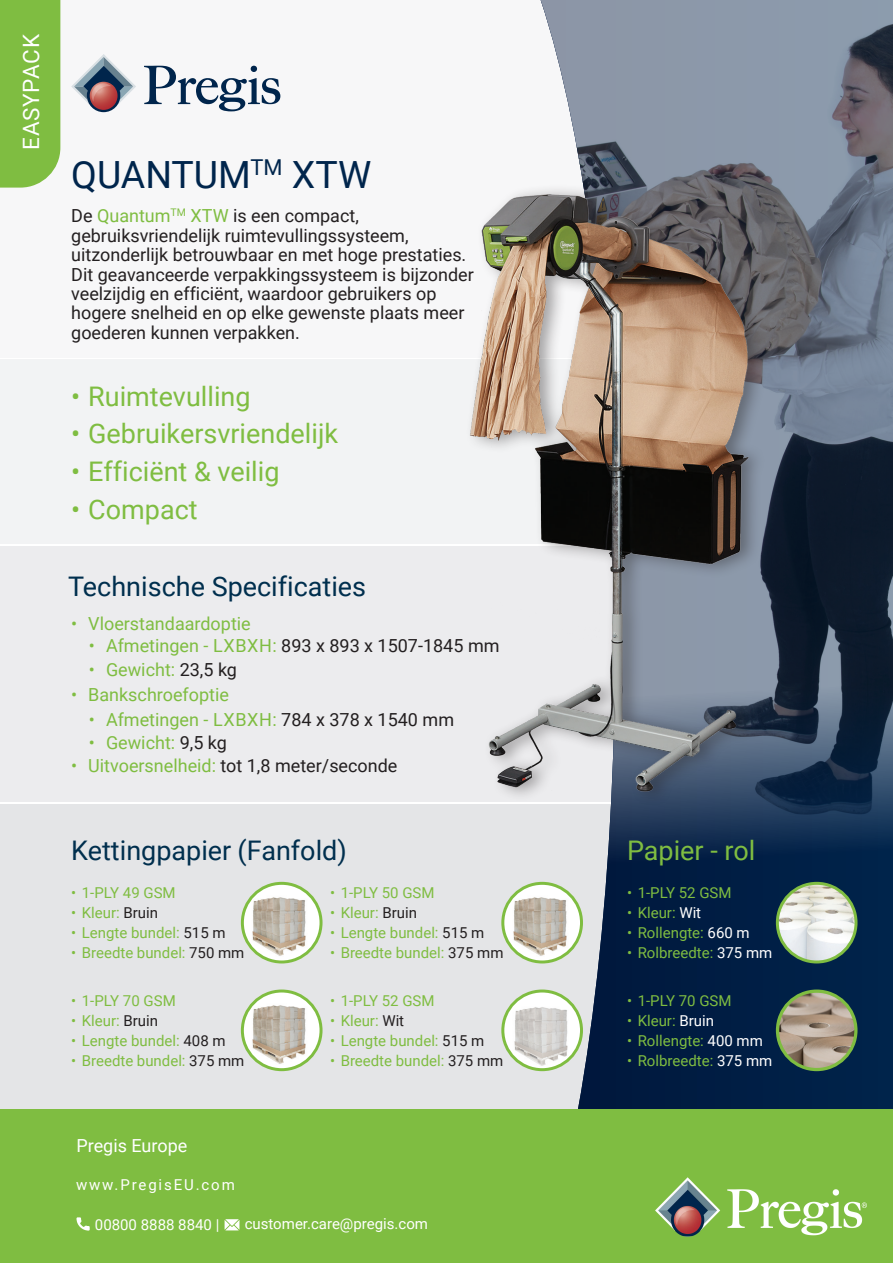
<style>
.page{position:relative;width:893px;height:1263px;background:#fff}
.page>*{position:absolute;margin:0;border:0;box-sizing:border-box;transform-origin:0 0}
.t1{font:37.5px "Roboto";color:#00254c}
.t2{font:27px "Roboto";color:#7fbd41}
.t3{font:27px "Roboto";color:#002f4e}
.t4{font:22.5px "Roboto";letter-spacing:.035em;color:#fff}
.t5{font:18px/19.4px "Roboto";color:#231f20}
.t6{font:18px "Roboto";color:#7fbd41}
.t7{font:18px "Roboto";color:#fff}
.t8{font:15px "Roboto";color:#7fbd41}
.t9{font:15px "Roboto";color:#fff}
.t10{font:15px "Roboto";letter-spacing:.125em;color:#fff}
.s1{color:#7fbd41}
.s2{color:#231f20}
.s3{color:#fff}
</style>
<div class="page">
<div style="left:0;top:360px;width:893px;height:184px;background:#f2f3f4"></div>
<div style="left:0;top:0;width:893px;height:357px;background:#f7f7f8"></div>
<div style="left:0;top:546px;width:893px;height:256px;background:#ececee"></div>
<div style="left:0;top:804px;width:893px;height:306px;background:#e4e5e7"></div>
<svg style="left:541px;top:881px;width:352px;height:229px;background:#163152"></svg>
<img style="left:541px;top:0;width:352px;height:881px">
<div style="left:466px;top:183px;width:303px;height:623px;background:#231f20;opacity:.4"></div>
<img style="left:461px;top:182px;width:300px;height:621px">
<svg style="left:144px;top:66px;width:136px;height:45px"></svg>
<svg style="left:71px;top:54px;width:65px;height:58px"></svg>
<div style="left:0;top:1110px;width:893px;height:153px;background:#7fbd41"></div>
<div style="left:0;top:0;width:60px;height:188px;background:#7fbd41"></div>
<img style="left:503px;top:883px;width:78px;height:75px">
<div style="left:501px;top:882px;width:82px;height:81px;border:3px solid #7fbd41;border-radius:50%"></div>
<img style="left:242px;top:883px;width:79px;height:75px">
<div style="left:241px;top:882px;width:82px;height:81px;border:3px solid #7fbd41;border-radius:50%"></div>
<img style="left:242px;top:993px;width:77px;height:72px">
<div style="left:241px;top:989px;width:82px;height:82px;border:3px solid #7fbd41;border-radius:50%"></div>
<img style="left:503px;top:991px;width:78px;height:76px">
<div style="left:501px;top:989px;width:82px;height:82px;border:3px solid #7fbd41;border-radius:50%"></div>
<img style="left:777px;top:883px;width:79px;height:79px;border-radius:39px">
<div style="left:776px;top:882px;width:81px;height:81px;border:3px solid #7fbd41;border-radius:50%"></div>
<img style="left:777px;top:991px;width:79px;height:78px;border-radius:39px">
<div style="left:776px;top:989px;width:81px;height:82px;border:3px solid #7fbd41;border-radius:50%"></div>
<svg style="left:76px;top:1217px;width:14px;height:13px"></svg>
<svg style="left:225px;top:1219px;width:14px;height:11px"></svg>
<img style="left:655px;top:1178px;width:212px;height:58px">
<h3 class="t4" style="left:15px;top:150px;width:117px;rotate:-90deg">EASYPACK</h3>
<h1 class="t1" style="left:71px;top:148px;width:302px">QUANTUM<sup>TM</sup> XTW</h1>
<p class="t5" style="left:71px;top:206px;width:404px">De <span class="s1">Quantum</span><sup>TM</sup> <span class="s1">XTW</span> is een compact, gebruiksvriendelijk ruimtevullingssysteem, uitzonderlijk betrouwbaar en met hoge prestaties.<br>Dit geavanceerde verpakkingssysteem is bijzonder veelzijdig en efficiënt, waardoor gebruikers op hogere snelheid en op elke gewenste plaats meer goederen kunnen verpakken.</p>
<h2 class="t2" style="left:71px;top:377px;width:181px">• Ruimtevulling</h2>
<h2 class="t2" style="left:71px;top:415px;width:268px">• Gebruikersvriendelijk</h2>
<h2 class="t2" style="left:71px;top:452px;width:210px">• Efficiënt &amp; veilig</h2>
<h2 class="t2" style="left:71px;top:490px;width:128px">• Compact</h2>
<h2 class="t3" style="left:68px;top:568px;width:300px">Technische Specificaties</h2>
<p class="t6" style="left:71px;top:611px;width:181px">• Vloerstandaardoptie</p>
<p class="t5" style="left:89px;top:635px;width:412px"><span class="s1">• Afmetingen - LXBXH:</span> 893 x 893 x 1507-1845 mm</p>
<p class="t6" style="left:89px;top:656px;width:150px">• Gewicht: <span class="s2">23,5 kg</span></p>
<p class="t6" style="left:89px;top:706px;width:367px">• Afmetingen - LXBXH: <span class="s2">784 x 378 x 1540 mm</span></p>
<p class="t6" style="left:89px;top:730px;width:139px">• Gewicht: <span class="s2">9,5 kg</span></p>
<p class="t6" style="left:71px;top:682px;width:159px">• Bankschroefoptie</p>
<p class="t5" style="left:71px;top:755px;width:328px"><span class="s1">• Uitvoersnelheid:</span> tot 1,8 meter/seconde</p>
<h2 class="t3" style="left:71px;top:831px;width:277px">Kettingpapier (Fanfold)</h2>
<h2 class="t2" style="left:627px;top:831px;width:130px">Papier - rol</h2>
<p class="t8" style="left:330px;top:882px;width:106px">• 1-PLY 50 GSM</p>
<p class="t8" style="left:330px;top:902px;width:88px">• Kleur: <span class="s2">Bruin</span></p>
<p class="t8" style="left:330px;top:922px;width:156px">• Lengte bundel: <span class="s2">515 m</span></p>
<p class="t8" style="left:330px;top:942px;width:175px">• Breedte bundel: <span class="s2">375 mm</span></p>
<p class="t8" style="left:627px;top:882px;width:106px">• 1-PLY 52 GSM</p>
<p class="t8" style="left:627px;top:902px;width:76px">• Kleur: <span class="s3">Wit</span></p>
<p class="t8" style="left:627px;top:922px;width:124px">• Rollengte: <span class="s3">660 m</span></p>
<p class="t8" style="left:627px;top:942px;width:147px">• Rolbreedte: <span class="s3">375 mm</span></p>
<p class="t8" style="left:627px;top:990px;width:106px">• 1-PLY 70 GSM</p>
<p class="t8" style="left:627px;top:1010px;width:88px">• Kleur: <span class="s3">Bruin</span></p>
<p class="t8" style="left:627px;top:1030px;width:137px">• Rollengte: <span class="s3">400 mm</span></p>
<p class="t8" style="left:627px;top:1050px;width:147px">• Rolbreedte: <span class="s3">375 mm</span></p>
<p class="t8" style="left:71px;top:882px;width:106px">• 1-PLY 49 GSM</p>
<p class="t8" style="left:71px;top:902px;width:88px">• Kleur: <span class="s2">Bruin</span></p>
<p class="t8" style="left:71px;top:922px;width:156px">• Lengte bundel: <span class="s2">515 m</span></p>
<p class="t8" style="left:71px;top:942px;width:175px">• Breedte bundel: <span class="s2">750 mm</span></p>
<p class="t8" style="left:71px;top:990px;width:106px">• 1-PLY 70 GSM</p>
<p class="t8" style="left:71px;top:1010px;width:88px">• Kleur: <span class="s2">Bruin</span></p>
<p class="t8" style="left:71px;top:1030px;width:156px">• Lengte bundel: <span class="s2">408 m</span></p>
<p class="t8" style="left:71px;top:1050px;width:175px">• Breedte bundel: <span class="s2">375 mm</span></p>
<p class="t8" style="left:330px;top:990px;width:106px">• 1-PLY 52 GSM</p>
<p class="t8" style="left:330px;top:1010px;width:76px">• Kleur: <span class="s2">Wit</span></p>
<p class="t8" style="left:330px;top:1030px;width:156px">• Lengte bundel: <span class="s2">515 m</span></p>
<p class="t8" style="left:330px;top:1050px;width:175px">• Breedte bundel: <span class="s2">375 mm</span></p>
<p class="t7" style="left:76px;top:1132px;width:112px">Pregis Europe</p>
<p class="t10" style="left:76px;top:1174px;width:160px">www.PregisEU.com</p>
<p class="t9" style="left:95px;top:1214px;width:126px">00800 8888 8840 |</p>
<p class="t9" style="left:245px;top:1213px;width:185px">customer.care@pregis.com</p>
</div>
